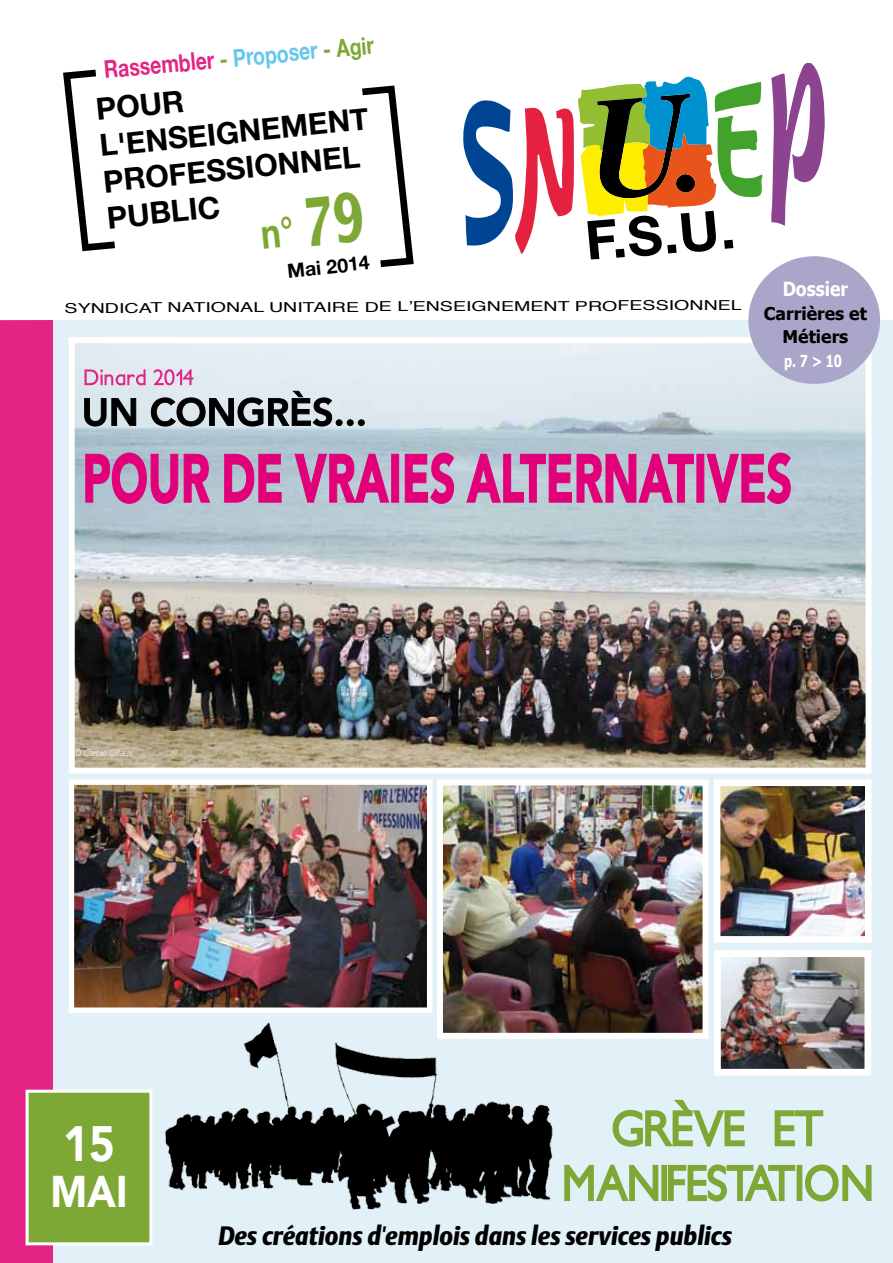
<style>
.page{position:relative;width:893px;height:1263px;background:#fff}
.page>*{position:absolute;margin:0;border:0;box-sizing:border-box;transform-origin:0 0}
.t1{font:900 49.65px "Avenir LT";color:#fff;scale:.88 1}
.t2{font:900 44.4px "Avenir LT";color:#fff;scale:.88 1}
.t3{font:700 41.7px "Helvetica Neue";color:#7da836;scale:.8 1}
.t4{font:700 30.3px/36.5px "Helvetica Neue";color:#000}
.t5{font:italic 900 26.4px "DTL Argo ST";color:#000;scale:.91 1}
.t6{font:700 24.3px "Helvetica Neue";color:#e32484;scale:.8 1}
.t7{font:700 19.5px "Helvetica Neue";color:#000}
.t8{font:700 19.5px "Tahoma";color:#fff;scale:.9 1}
.t9{font:700 17.55px/23.4px "Tahoma";color:#000;text-align:center}
.t10{font:700 16.5px "Tahoma";color:#fff;scale:.77 1}
.t11{font:13.65px "Helvetica";letter-spacing:-.005em;color:#000;scale:1.43 1}
.t12{font:italic 600 9.9px "Rawengulk";color:#fff;scale:.82 1}
.s1{color:#7da836}
.s2{color:#64c7ed}
.s3{font-family:"Lucida Sans Std";font-size:66.6px}
</style>
<div class="page">
<div style="left:0;top:321px;width:893px;height:942px;background:#e2f0f7"></div>
<div style="left:0;top:320px;width:53px;height:943px;background:#e32484"></div>
<img style="left:165px;top:1022px;width:388px;height:188px">
<svg style="left:564px;top:1164px;width:308px;height:38px"></svg>
<svg style="left:612px;top:1099px;width:212px;height:48px"></svg>
<div style="left:27px;top:1091px;width:124px;height:153px;background:#7da836"></div>
<div style="left:26px;top:1090px;width:126px;height:155px;border:3px solid #fff"></div>
<img style="left:76px;top:344px;width:789px;height:423px">
<div style="left:69px;top:337px;width:803px;height:437px;border:6px solid #fff"></div>
<img style="left:75px;top:785px;width:351px;height:222px">
<div style="left:69px;top:779px;width:363px;height:234px;border:5px solid #fff"></div>
<img style="left:722px;top:958px;width:141px;height:109px">
<div style="left:714px;top:950px;width:157px;height:125px;border:7px solid #fff"></div>
<img style="left:722px;top:787px;width:142px;height:148px">
<div style="left:714px;top:779px;width:158px;height:164px;border:7px solid #fff"></div>
<img style="left:444px;top:786px;width:257px;height:246px">
<div style="left:437px;top:779px;width:271px;height:260px;border:6px solid #fff"></div>
<svg style="left:463px;top:63px;width:366px;height:197px"></svg>
<svg style="left:63px;top:69px;width:52px;height:183px"></svg>
<svg style="left:362px;top:85px;width:52px;height:183px"></svg>
<svg style="left:85px;top:452px;width:706px;height:52px;background:#cb62a5"></svg>
<svg style="left:84px;top:391px;width:281px;height:35px"></svg>
<svg style="left:84px;top:369px;width:110px;height:16px"></svg>
<div style="left:748px;top:256px;width:132px;height:128px;background:#a9a6c9;border-radius:50%"></div>
<h3 class="t6" style="left:103px;top:55px;width:340px;rotate:-5deg">Rassembler <span class="s1">-</span> <span class="s2">Proposer</span> <span class="s1">- Agir</span></h3>
<h3 class="t4" style="left:94px;top:91px;width:272px;rotate:-6deg">POUR<br>L'ENSEIGNEMENT<br>PROFESSIONNEL<br>PUBLIC</h3>
<h3 class="t3" style="left:258px;top:209px;width:131px;rotate:-6deg">n° <span class="s3">79</span></h3>
<h3 class="t7" style="left:286px;top:259px;width:84px;rotate:-6deg">Mai 2014</h3>
<p class="t11" style="left:65px;top:296px;width:475px">SYNDICAT NATIONAL UNITAIRE DE L’ENSEIGNEMENT PROFESSIONNEL</p>
<h3 class="t8" style="left:783px;top:276px;width:74px">Dossier</h3>
<p class="t9" style="left:764px;top:301px;width:105px">Carrières et<br>Métiers</p>
<p class="t10" style="left:784px;top:350px;width:77px">p. 7 &gt; 10</p>
<p class="t12" style="left:74px;top:747px;width:75px">© Carole Gillaux</p>
<h1 class="t1" style="left:63px;top:1113px;width:60px">15</h1>
<h2 class="t2" style="left:50px;top:1165px;width:89px">MAI</h2>
<h3 class="t5" style="left:218px;top:1220px;width:566px">Des créations d'emplois dans les services publics</h3>
</div>
